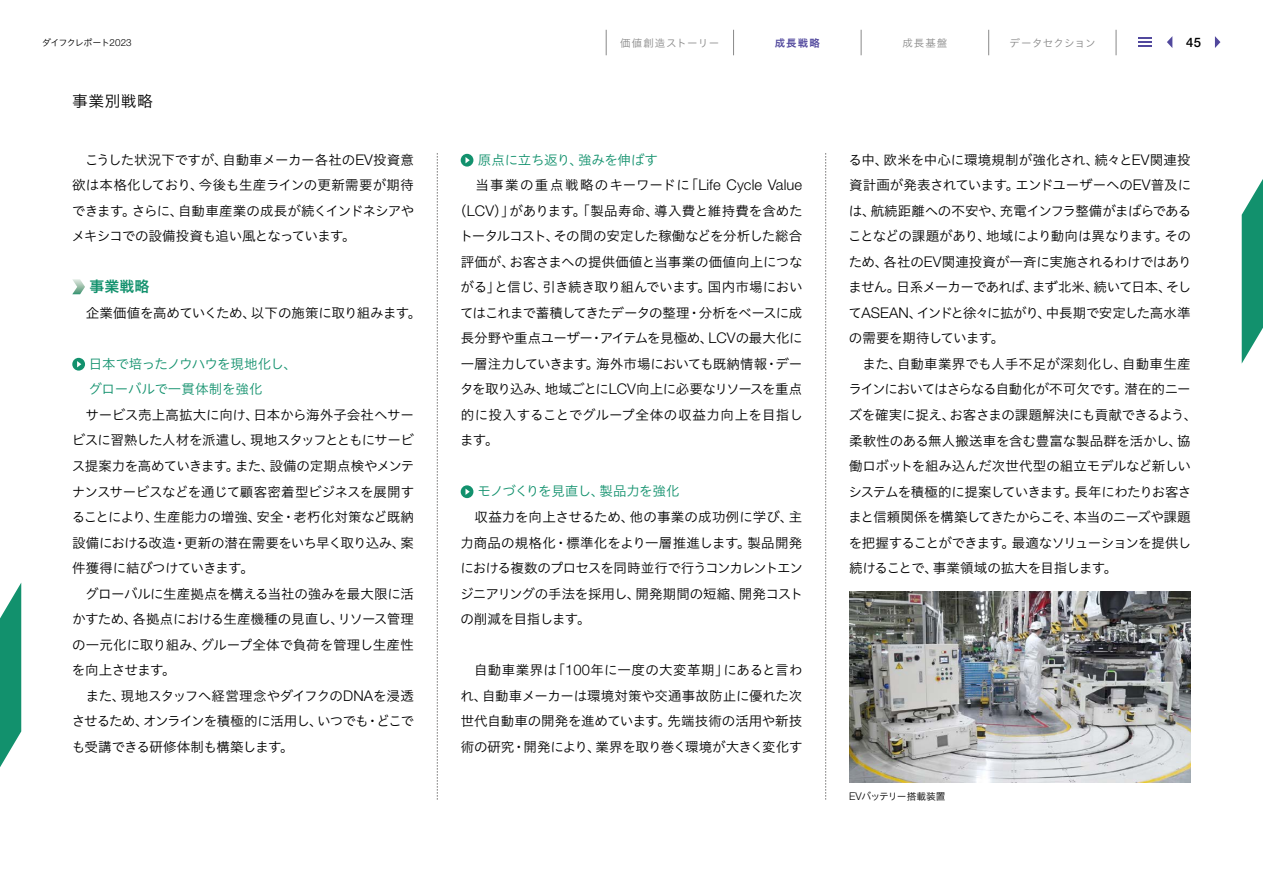
<style>
.page{position:relative;width:1263px;height:893px;background:#fff}
.page>*{position:absolute;margin:0;border:0;box-sizing:border-box;transform-origin:0 0}
.t1{font:15.75px "Hiragino UD Sans Std N W3";letter-spacing:.03em;color:#000}
.t2{font:15px "Hiragino UD Sans Std N W6";color:#12916d}
.t3{font:13.5px/25.5px "Hiragino UD Sans Std N W3";letter-spacing:-.025em;color:#000;text-align:justify}
.t4{font:13.5px "Hiragino UD Sans Std N W3";color:#000}
.t5{font:13.5px/25.5px "Hiragino UD Sans Std N W3";letter-spacing:-.02em;color:#12916d}
.t6{font:13.5px "Hiragino UD Sans Std N W3";letter-spacing:.095em;color:#000}
.t7{font:13.5px "Hiragino UD Sans Std N W3";letter-spacing:-.075em;color:#000}
.t8{font:13.5px "Hiragino UD Sans Std N W3";letter-spacing:-.055em;color:#000}
.t9{font:13.5px "Hiragino UD Sans Std N W3";letter-spacing:-.06em;color:#000}
.t10{font:13.5px "Hiragino UD Sans Std N W3";letter-spacing:.035em;color:#000}
.t11{font:13.5px "Hiragino UD Sans Std N W3";letter-spacing:-.05em;color:#12916d}
.t12{font:500 13.05px "Helvetica Neue LT Std";color:#000}
.t13{font:10.5px "Hiragino UD Sans Std N W3";letter-spacing:.045em;color:#898989}
.t14{font:10.5px "Hiragino UD Sans Std N W3";letter-spacing:.015em;color:#898989}
.t15{font:10.5px "Hiragino UD Sans Std N W6";color:#51489d}
.t16{font:9.75px "Hiragino UD Sans Std N W3";letter-spacing:-.035em;color:#000}
.t17{font:9px "Hiragino UD Sans Std N W3";letter-spacing:-.08em;color:#000}
.s1{font-family:"Helvetica Neue LT Std";font-weight:300;font-size:9.75px}
.s2{font-family:"Helvetica Neue LT Std";font-weight:300;font-size:14.7px}
.s3{font-family:"Helvetica Neue LT Std";font-weight:300;font-size:10.65px}
</style>
<div class="page">
<svg style="left:0;top:583px;width:21px;height:184px"></svg>
<svg style="left:1242px;top:179px;width:21px;height:184px"></svg>
<svg style="left:72px;top:279px;width:13px;height:15px"></svg>
<svg style="left:72px;top:358px;width:13px;height:13px"></svg>
<svg style="left:77px;top:361px;width:4px;height:6px"></svg>
<div style="left:461px;top:154px;width:12px;height:13px;background:#12916d;border-radius:50%"></div>
<svg style="left:465px;top:157px;width:5px;height:6px"></svg>
<div style="left:461px;top:485px;width:12px;height:13px;background:#12916d;border-radius:50%"></div>
<svg style="left:465px;top:489px;width:5px;height:6px"></svg>
<svg style="left:437px;top:153px;width:1px;height:647px"></svg>
<svg style="left:825px;top:153px;width:1px;height:647px"></svg>
<img style="left:849px;top:591px;width:342px;height:191px">
<svg style="left:733px;top:30px;width:1px;height:25px"></svg>
<svg style="left:861px;top:30px;width:1px;height:25px"></svg>
<svg style="left:988px;top:30px;width:1px;height:25px"></svg>
<svg style="left:1116px;top:30px;width:1px;height:25px"></svg>
<svg style="left:606px;top:30px;width:1px;height:25px"></svg>
<svg style="left:1138px;top:37px;width:14px;height:10px"></svg>
<svg style="left:1215px;top:36px;width:5px;height:12px"></svg>
<svg style="left:1167px;top:36px;width:5px;height:12px"></svg>
<p class="t17" style="left:42px;top:36px;width:91px">ダイフクレポート<span class="s1">2023</span></p>
<p class="t13" style="left:620px;top:35px;width:100px">価値創造ストーリー</p>
<p class="t15" style="left:775px;top:35px;width:47px">成長戦略</p>
<p class="t13" style="left:902px;top:35px;width:47px">成長基盤</p>
<p class="t14" style="left:1009px;top:35px;width:87px">データセクション</p>
<p class="t12" style="left:1186px;top:34px;width:16px">45</p>
<p class="t1" style="left:72px;top:90px;width:82px">事業別戦略</p>
<p class="t3" style="left:72px;top:146px;width:344px">　こうした状況下ですが、自動車メーカー各社の<span class="s2">EV</span>投資意欲は本格化しており、今後も生産ラインの更新需要が期待できます。さらに、自動車産業の成長が続くインドネシアやメキシコでの設備投資も追い風となっています。</p>
<p class="t2" style="left:90px;top:275px;width:61px">事業戦略</p>
<p class="t3" style="left:72px;top:299px;width:351px">　企業価値を高めていくため、以下の施策に取り組みます。</p>
<p class="t5" style="left:88px;top:350px;width:210px">日本で培ったノウハウを現地化し、グローバルで一貫体制を強化</p>
<p class="t3" style="left:72px;top:401px;width:344px;text-align:left">　サービス売上高拡大に向け、日本から海外子会社へサービスに習熟した人材を派遣し、現地スタッフとともにサービス提案力を高めていきます。また、設備の定期点検やメンテナンスサービスなどを通じて顧客密着型ビジネスを展開することにより、生産能力の増強、安全・老朽化対策など既納設備における改造・更新の潜在需要をいち早く取り込み、案件獲得に結びつけていきます。<br>　グローバルに生産拠点を構える当社の強みを最大限に活かすため、各拠点における生産機種の見直し、リソース管理の一元化に取り組み、グループ全体で負荷を管理し生産性を向上させます。<br>　また、現地スタッフへ経営理念やダイフクの<span class="s2">DNA</span>を浸透させるため、オンラインを積極的に活用し、いつでも・どこでも受講できる研修体制も構築します。</p>
<p class="t5" style="left:478px;top:146px;width:182px">原点に立ち返り、強みを伸ばす</p>
<p class="t6" style="left:461px;top:175px;width:343px">　当事業の重点戦略のキーワードに「<span class="s2">Life Cycle Value</span></p>
<p class="t4" style="left:453px;top:201px;width:351px">（<span class="s2">LCV</span>）」があります。「製品寿命、導入費と維持費を含めた</p>
<p class="t8" style="left:459px;top:226px;width:344px">トータルコスト、その間の安定した稼働などを分析した総合</p>
<p class="t4" style="left:461px;top:252px;width:343px">評価が、お客さまへの提供価値と当事業の価値向上につな</p>
<p class="t3" style="left:460px;top:274px;width:343px">がる」と信じ、引き続き取り組んでいます。国内市場におい</p>
<p class="t9" style="left:460px;top:303px;width:344px">てはこれまで蓄積してきたデータの整理・分析をベースに成</p>
<p class="t3" style="left:461px;top:325px;width:344px">長分野や重点ユーザー・アイテムを見極め、<span class="s2">LCV</span>の最大化に</p>
<p class="t3" style="left:461px;top:350px;width:343px">一層注力していきます。海外市場においても既納情報・デー</p>
<p class="t7" style="left:460px;top:379px;width:344px">タを取り込み、地域ごとに<span class="s2">LCV</span>向上に必要なリソースを重点</p>
<p class="t10" style="left:461px;top:405px;width:344px">的に投入することでグループ全体の収益力向上を目指し</p>
<p class="t3" style="left:460px;top:427px;width:40px">ます。</p>
<p class="t11" style="left:477px;top:481px;width:204px">モノづくりを見直し、製品力を強化</p>
<p class="t3" style="left:460px;top:503px;width:344px">　収益力を向上させるため、他の事業の成功例に学び、主力商品の規格化・標準化をより一層推進します。製品開発における複数のプロセスを同時並行で行うコンカレントエンジニアリングの手法を採用し、開発期間の短縮、開発コストの削減を目指します。</p>
<p class="t3" style="left:460px;top:656px;width:344px">　自動車業界は「<span class="s2">100</span>年に一度の大変革期」にあると言われ、自動車メーカーは環境対策や交通事故防止に優れた次世代自動車の開発を進めています。先端技術の活用や新技術の研究・開発により、業界を取り巻く環境が大きく変化す</p>
<p class="t3" style="left:848px;top:146px;width:351px;text-align:left">る中、欧米を中心に環境規制が強化され、続々と<span class="s2">EV</span>関連投資計画が発表されています。エンドユーザーへの<span class="s2">EV</span>普及には、航続距離への不安や、充電インフラ整備がまばらであることなどの課題があり、地域により動向は異なります。そのため、各社の<span class="s2">EV</span>関連投資が一斉に実施されるわけではありません。日系メーカーであれば、まず北米、続いて日本、そして<span class="s2">ASEAN</span>、インドと徐々に拡がり、中長期で安定した高水準の需要を期待しています。<br>　また、自動車業界でも人手不足が深刻化し、自動車生産ラインにおいてはさらなる自動化が不可欠です。潜在的ニーズを確実に捉え、お客さまの課題解決にも貢献できるよう、柔軟性のある無人搬送車を含む豊富な製品群を活かし、協働ロボットを組み込んだ次世代型の組立モデルなど新しいシステムを積極的に提案していきます。長年にわたりお客さまと信頼関係を構築してきたからこそ、本当のニーズや課題を把握することができます。最適なソリューションを提供し続けることで、事業領域の拡大を目指します。</p>
<p class="t16" style="left:849px;top:788px;width:98px"><span class="s3">EV</span>バッテリー搭載装置</p>
</div>
